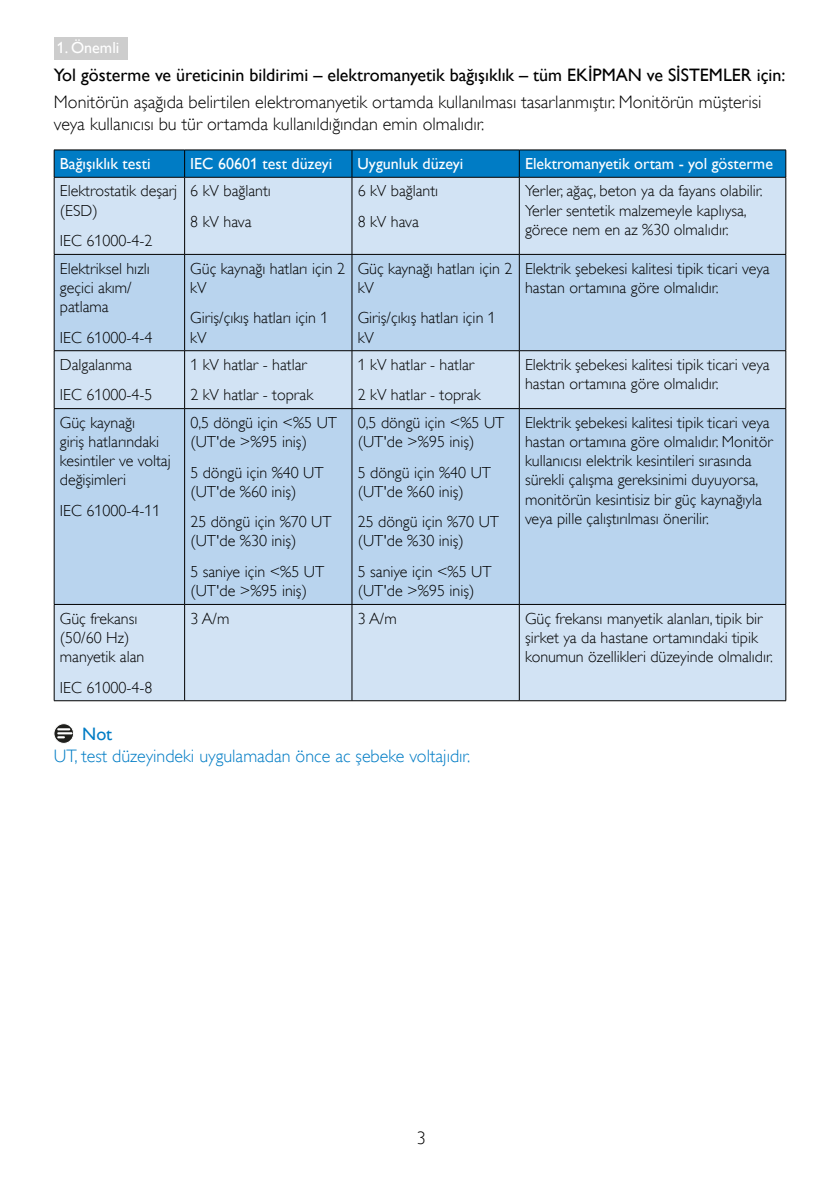
<style>
.page{position:relative;width:840px;height:1191px;background:#fff}
.page>*{position:absolute;margin:0;border:0;box-sizing:border-box;transform-origin:0 0}
.t1{font:18px/21.6px "Gill Sans Alt One WGL Light";color:#000}
.t2{font:18px "Gill Sans Alt One WGL";color:#000}
.t3{font:18px "Gill Sans Alt One WGL Light";color:#007cc5}
.t4{font:18px "Gill Sans Alt One WGL";color:#007cc5}
.t5{font:16px/19.2px "Gill Sans Alt One WGL Light";color:#000}
.t6{font:16px "Gill Sans Alt One WGL";color:#fff}
</style>
<div class="page">
<div style="left:54px;top:37px;width:74px;height:23px;background:#cdcdcd"></div>
<div style="left:55px;top:178px;width:730px;height:522px;background:#d2e3f4"></div>
<svg style="left:55px;top:255px;width:730px;height:349px;background:#bcd5ee"></svg>
<svg style="left:54px;top:150px;width:732px;height:27px;background:#0078bf"></svg>
<hr style="left:54px;top:177px;width:130px;height:1px;background:#000">
<hr style="left:54px;top:177px;width:1px;height:77px;background:#000">
<hr style="left:184px;top:177px;width:168px;height:1px;background:#000">
<hr style="left:184px;top:177px;width:1px;height:77px;background:#000">
<hr style="left:352px;top:177px;width:167px;height:1px;background:#000">
<hr style="left:351px;top:177px;width:1px;height:77px;background:#000">
<hr style="left:519px;top:177px;width:266px;height:1px;background:#000">
<hr style="left:518px;top:177px;width:1px;height:77px;background:#000">
<hr style="left:785px;top:177px;width:1px;height:77px;background:#000">
<hr style="left:54px;top:254px;width:130px;height:1px;background:#000">
<hr style="left:54px;top:255px;width:1px;height:95px;background:#000">
<hr style="left:184px;top:254px;width:168px;height:1px;background:#000">
<hr style="left:184px;top:255px;width:1px;height:95px;background:#000">
<hr style="left:352px;top:254px;width:167px;height:1px;background:#000">
<hr style="left:351px;top:255px;width:1px;height:95px;background:#000">
<hr style="left:519px;top:254px;width:266px;height:1px;background:#000">
<hr style="left:518px;top:255px;width:1px;height:95px;background:#000">
<hr style="left:785px;top:255px;width:1px;height:95px;background:#000">
<hr style="left:54px;top:350px;width:130px;height:1px;background:#000">
<hr style="left:54px;top:351px;width:1px;height:57px;background:#000">
<hr style="left:184px;top:350px;width:168px;height:1px;background:#000">
<hr style="left:184px;top:351px;width:1px;height:57px;background:#000">
<hr style="left:352px;top:350px;width:167px;height:1px;background:#000">
<hr style="left:351px;top:351px;width:1px;height:57px;background:#000">
<hr style="left:519px;top:350px;width:266px;height:1px;background:#000">
<hr style="left:518px;top:351px;width:1px;height:57px;background:#000">
<hr style="left:785px;top:351px;width:1px;height:57px;background:#000">
<hr style="left:54px;top:408px;width:130px;height:1px;background:#000">
<hr style="left:54px;top:409px;width:1px;height:195px;background:#000">
<hr style="left:184px;top:408px;width:168px;height:1px;background:#000">
<hr style="left:184px;top:409px;width:1px;height:195px;background:#000">
<hr style="left:352px;top:408px;width:167px;height:1px;background:#000">
<hr style="left:351px;top:409px;width:1px;height:195px;background:#000">
<hr style="left:519px;top:408px;width:266px;height:1px;background:#000">
<hr style="left:518px;top:409px;width:1px;height:195px;background:#000">
<hr style="left:785px;top:409px;width:1px;height:195px;background:#000">
<hr style="left:54px;top:604px;width:130px;height:1px;background:#000">
<hr style="left:54px;top:604px;width:1px;height:96px;background:#000">
<hr style="left:184px;top:604px;width:168px;height:1px;background:#000">
<hr style="left:184px;top:604px;width:1px;height:96px;background:#000">
<hr style="left:352px;top:604px;width:167px;height:1px;background:#000">
<hr style="left:351px;top:604px;width:1px;height:96px;background:#000">
<hr style="left:519px;top:604px;width:266px;height:1px;background:#000">
<hr style="left:518px;top:604px;width:1px;height:96px;background:#000">
<hr style="left:785px;top:604px;width:1px;height:96px;background:#000">
<hr style="left:54px;top:700px;width:130px;height:1px;background:#000">
<hr style="left:184px;top:700px;width:168px;height:1px;background:#000">
<hr style="left:352px;top:700px;width:167px;height:1px;background:#000">
<hr style="left:519px;top:700px;width:266px;height:1px;background:#000">
<svg style="left:54px;top:723px;width:20px;height:20px"></svg>
<div style="left:54px;top:723px;width:20px;height:20px;border:1px solid #fff;border-radius:50%"></div>
<svg style="left:58px;top:728px;width:13px;height:10px"></svg>
<p class="t6" style="left:57px;top:36px;width:64px">1. Önemli</p>
<p class="t2" style="left:54px;top:62px;width:732px">Yol gösterme ve üreticinin bildirimi – elektromanyetik bağışıklık – tüm EKİPMAN ve SİSTEMLER için:</p>
<p class="t1" style="left:54px;top:91px;width:708px">Monitörün aşağıda belirtilen elektromanyetik ortamda kullanılması tasarlanmıştır. Monitörün müşterisi veya kullanıcısı bu tür ortamda kullanıldığından emin olmalıdır.</p>
<p class="t6" style="left:60px;top:153px;width:92px">Bağışıklık testi</p>
<p class="t6" style="left:190px;top:153px;width:143px">IEC 60601 test düzeyi</p>
<p class="t6" style="left:357px;top:153px;width:107px">Uygunluk düzeyi</p>
<p class="t6" style="left:524px;top:153px;width:249px">Elektromanyetik ortam - yol gösterme</p>
<p class="t5" style="left:60px;top:181px;width:119px">Elektrostatik deşarj (ESD)</p>
<p class="t5" style="left:60px;top:231px;width:94px">IEC 61000-4-2</p>
<p class="t5" style="left:190px;top:176px;width:82px;line-height:30.6px">6 kV bağlantı<br>8 kV hava</p>
<p class="t5" style="left:357px;top:176px;width:82px;line-height:30.6px">6 kV bağlantı<br>8 kV hava</p>
<p class="t5" style="left:524px;top:181px;width:239px">Yerler, ağaç, beton ya da fayans olabilir.<br>Yerler sentetik malzemeyle kaplıysa, görece nem en az %30 olmalıdır.</p>
<p class="t5" style="left:60px;top:259px;width:91px">Elektriksel hızlı geçici akım/ patlama</p>
<p class="t5" style="left:60px;top:327px;width:94px">IEC 61000-4-4</p>
<p class="t5" style="left:190px;top:259px;width:156px">Güç kaynağı hatları için 2 kV</p>
<p class="t5" style="left:190px;top:308px;width:140px">Giriş/çıkış hatları için 1 kV</p>
<p class="t5" style="left:357px;top:259px;width:156px">Güç kaynağı hatları için 2 kV</p>
<p class="t5" style="left:357px;top:308px;width:140px">Giriş/çıkış hatları için 1 kV</p>
<p class="t5" style="left:524px;top:259px;width:246px">Elektrik şebekesi kalitesi tipik ticari veya hastan ortamına göre olmalıdır.</p>
<p class="t5" style="left:60px;top:349px;width:94px;line-height:30.6px">Dalgalanma<br>IEC 61000-4-5</p>
<p class="t5" style="left:190px;top:349px;width:124px;line-height:30.6px">1 kV hatlar - hatlar<br>2 kV hatlar - toprak</p>
<p class="t5" style="left:357px;top:349px;width:124px;line-height:30.6px">1 kV hatlar - hatlar<br>2 kV hatlar - toprak</p>
<p class="t5" style="left:524px;top:355px;width:246px">Elektrik şebekesi kalitesi tipik ticari veya hastan ortamına göre olmalıdır.</p>
<p class="t5" style="left:60px;top:413px;width:112px">Güç kaynağı<br>giriş hatlarındaki kesintiler ve voltaj değişimleri</p>
<p class="t5" style="left:60px;top:501px;width:102px">IEC 61000-4-11</p>
<p class="t5" style="left:190px;top:413px;width:148px">0,5 döngü için &lt;%5 UT (UT'de &gt;%95 iniş)</p>
<p class="t5" style="left:190px;top:462px;width:135px">5 döngü için %40 UT (UT'de %60 iniş)</p>
<p class="t5" style="left:190px;top:512px;width:143px">25 döngü için %70 UT (UT'de %30 iniş)</p>
<p class="t5" style="left:190px;top:562px;width:135px">5 saniye için &lt;%5 UT (UT'de &gt;%95 iniş)</p>
<p class="t5" style="left:357px;top:413px;width:148px">0,5 döngü için &lt;%5 UT (UT'de &gt;%95 iniş)</p>
<p class="t5" style="left:357px;top:462px;width:135px">5 döngü için %40 UT (UT'de %60 iniş)</p>
<p class="t5" style="left:357px;top:512px;width:143px">25 döngü için %70 UT (UT'de %30 iniş)</p>
<p class="t5" style="left:357px;top:562px;width:135px">5 saniye için &lt;%5 UT (UT'de &gt;%95 iniş)</p>
<p class="t5" style="left:524px;top:413px;width:249px">Elektrik şebekesi kalitesi tipik ticari veya hastan ortamına göre olmalıdır. Monitör kullanıcısı elektrik kesintileri sırasında sürekli çalışma gereksinimi duyuyorsa, monitörün kesintisiz bir güç kaynağıyla veya pille çalıştırılması önerilir.</p>
<p class="t5" style="left:60px;top:608px;width:86px">Güç frekansı (50/60 Hz) manyetik alan</p>
<p class="t5" style="left:60px;top:677px;width:94px">IEC 61000-4-8</p>
<p class="t5" style="left:190px;top:608px;width:40px">3 A/m</p>
<p class="t5" style="left:357px;top:608px;width:40px">3 A/m</p>
<p class="t5" style="left:524px;top:608px;width:249px">Güç frekansı manyetik alanları, tipik bir şirket ya da hastane ortamındaki tipik konumun özellikleri düzeyinde olmalıdır.</p>
<p class="t4" style="left:82px;top:721px;width:31px">Not</p>
<p class="t3" style="left:54px;top:744px;width:417px">UT, test düzeyindeki uygulamadan önce ac şebeke voltajıdır.</p>
<p class="t1" style="left:416px;top:1127px;width:10px">3</p>
</div>
